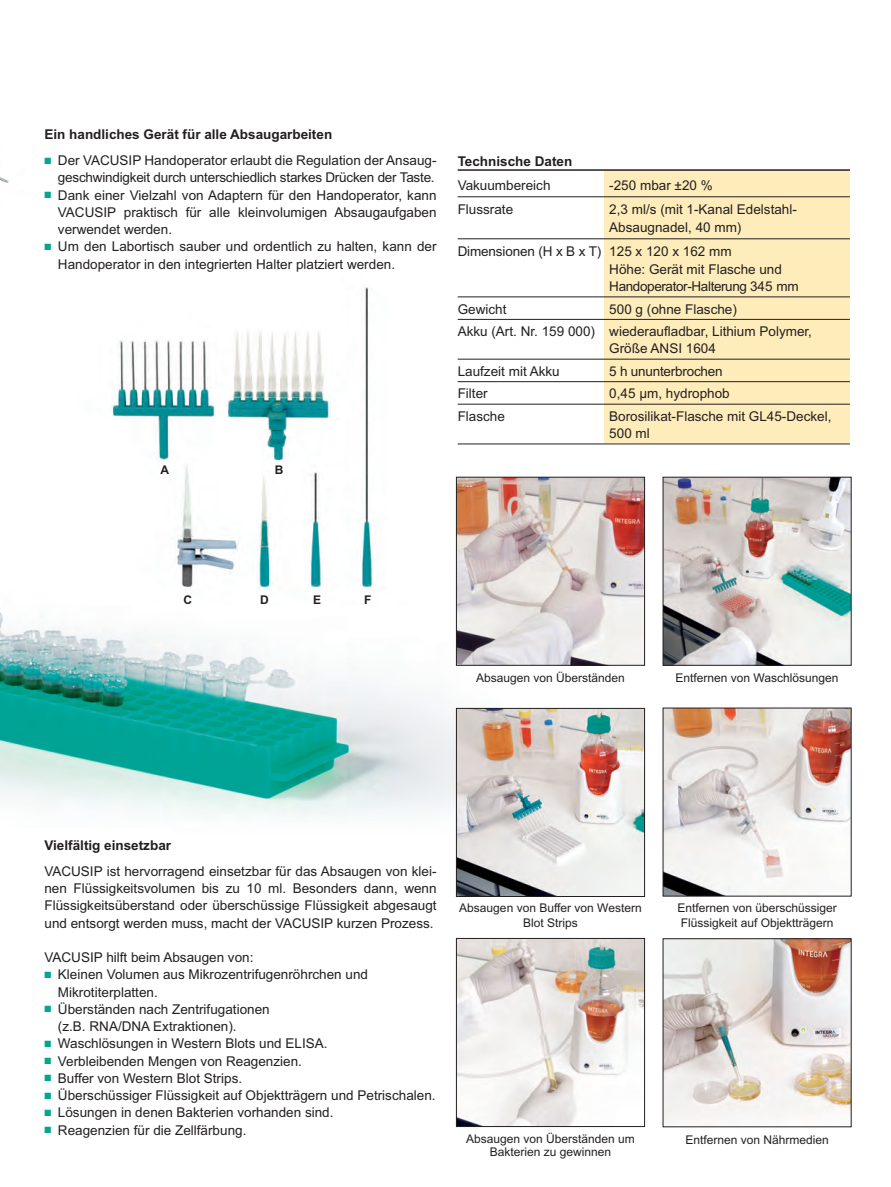
<style>
.page{position:relative;width:891px;height:1187px;background:#fff}
.page>*{position:absolute;margin:0;border:0;box-sizing:border-box;transform-origin:0 0}
.t1{font:13.5px/17.2px "Arial";color:#231f20}
.t2{font:700 13.5px "Arial";color:#231f20}
.t3{font:12px/14.5px "Arial";color:#231f20;text-align:center}
.t4{font:700 12px "Arial";color:#231f20}
.s1{color:#00a78e}
</style>
<div class="page">
<img style="left:0;top:177px;width:662px;height:951px">
<img style="left:664px;top:940px;width:185px;height:185px">
<div style="left:604px;top:170px;width:245px;height:273px;background:#feedbb"></div>
<hr style="left:457px;top:169px;width:392px;height:2px;background:#231f20">
<hr style="left:457px;top:196px;width:392px;height:1px;background:#231f20">
<hr style="left:457px;top:238px;width:392px;height:1px;background:#231f20">
<hr style="left:457px;top:296px;width:392px;height:1px;background:#231f20">
<hr style="left:457px;top:319px;width:392px;height:1px;background:#231f20">
<hr style="left:457px;top:359px;width:392px;height:1px;background:#231f20">
<hr style="left:457px;top:381px;width:392px;height:1px;background:#231f20">
<hr style="left:457px;top:404px;width:392px;height:1px;background:#231f20">
<hr style="left:457px;top:443px;width:392px;height:1px;background:#231f20">
<img style="left:458px;top:940px;width:184px;height:184px">
<div style="left:456px;top:938px;width:188px;height:188px;border:1px solid #231f20"></div>
<img style="left:458px;top:479px;width:184px;height:184px">
<div style="left:456px;top:477px;width:188px;height:188px;border:1px solid #231f20"></div>
<img style="left:458px;top:710px;width:184px;height:184px">
<div style="left:456px;top:708px;width:188px;height:188px;border:1px solid #231f20"></div>
<img style="left:664px;top:479px;width:185px;height:184px">
<div style="left:662px;top:477px;width:189px;height:188px;border:1px solid #231f20"></div>
<img style="left:664px;top:709px;width:185px;height:185px">
<img style="left:77px;top:275px;width:335px;height:329px">
<p class="t2" style="left:44px;top:127px;width:289px">Ein handliches Gerät für alle Absaugarbeiten</p>
<p class="t1" style="left:44px;top:152px;width:393px;text-align:right"><span class="s1">■</span> Der VACUSIP Handoperator erlaubt die Regulation der Ansaug&shy;geschwindigkeit durch unterschiedlich starkes Drücken der Taste.</p>
<p class="t1" style="left:58px;top:186px;width:380px;text-align:justify;text-indent:-13px"><span class="s1">■</span> Dank einer Vielzahl von Adaptern für den Handoperator, kann VACUSIP praktisch für alle kleinvolumigen Absaugaufgaben verwendet werden.</p>
<p class="t1" style="left:58px;top:238px;width:380px;text-indent:-14px"><span class="s1">■</span> Um den Labortisch sauber und ordentlich zu halten, kann der<br>Handoperator in den integrierten Halter platziert werden.</p>
<p class="t4" style="left:160px;top:463px;width:10px">A</p>
<p class="t4" style="left:275px;top:463px;width:10px">B</p>
<p class="t2" style="left:457px;top:154px;width:116px">Technische Daten</p>
<p class="t1" style="left:457px;top:177px;width:94px">Vakuumbereich</p>
<p class="t1" style="left:609px;top:177px;width:105px">-250 mbar ±20 %</p>
<p class="t1" style="left:457px;top:201px;width:57px">Flussrate</p>
<p class="t1" style="left:609px;top:201px;width:189px;line-height:18px">2,3 ml/s (mit 1-Kanal Edelstahl-<br>Absaugnadel, 40 mm)</p>
<p class="t1" style="left:609px;top:243px;width:191px;text-indent:-151px">Dimensionen (H x B x T) 125 x 120 x 162 mm<br>Höhe: Gerät mit Flasche und<br>Handoperator-Halterung 345 mm</p>
<p class="t1" style="left:457px;top:300px;width:50px">Gewicht</p>
<p class="t1" style="left:457px;top:297px;width:356px;line-height:22.5px;text-indent:151px">500 g (ohne Flasche)<br>Akku (Art. Nr. 159 000) wiederaufladbar, Lithium Polymer,</p>
<p class="t1" style="left:609px;top:340px;width:108px">Größe ANSI 1604</p>
<p class="t1" style="left:457px;top:362px;width:104px">Laufzeit mit Akku</p>
<p class="t1" style="left:609px;top:362px;width:115px">5 h ununterbrochen</p>
<p class="t1" style="left:457px;top:385px;width:31px">Filter</p>
<p class="t1" style="left:609px;top:385px;width:122px">0,45 µm, hydrophob</p>
<p class="t1" style="left:457px;top:407px;width:49px">Flasche</p>
<p class="t1" style="left:609px;top:407px;width:224px">Borosilikat-Flasche mit GL45-Deckel,<br>500 ml</p>
<p class="t4" style="left:183px;top:592px;width:10px">C</p>
<p class="t4" style="left:260px;top:592px;width:10px">D</p>
<p class="t4" style="left:313px;top:592px;width:10px">E</p>
<p class="t4" style="left:364px;top:592px;width:9px">F</p>
<p class="t3" style="left:476px;top:671px;width:150px">Absaugen von Überständen</p>
<p class="t3" style="left:675px;top:671px;width:164px">Entfernen von Waschlösungen</p>
<p class="t2" style="left:44px;top:837px;width:128px">Vielfältig einsetzbar</p>
<p class="t1" style="left:44px;top:862px;width:393px;text-align:justify">VACUSIP ist hervorragend einsetzbar für das Absaugen von klei&shy;nen Flüssigkeitsvolumen bis zu 10 ml. Besonders dann, wenn Flüssigkeitsüberstand oder überschüssige Flüssigkeit abgesaugt und entsorgt werden muss, macht der VACUSIP kurzen Prozess.</p>
<p class="t1" style="left:44px;top:948px;width:210px">VACUSIP hilft beim Absaugen von:</p>
<p class="t1" style="left:58px;top:966px;width:311px;text-indent:-14px"><span class="s1">■</span> Kleinen Volumen aus Mikrozentrifugenröhrchen und<br>Mikrotiterplatten.</p>
<p class="t1" style="left:58px;top:1000px;width:213px;text-indent:-14px"><span class="s1">■</span> Überständen nach Zentrifugationen (z.B. RNA/DNA Extraktionen).</p>
<p class="t1" style="left:44px;top:1035px;width:284px"><span class="s1">■</span> Waschlösungen in Western Blots und ELISA.</p>
<p class="t1" style="left:44px;top:1052px;width:259px"><span class="s1">■</span> Verbleibenden Mengen von Reagenzien.</p>
<p class="t1" style="left:44px;top:1069px;width:199px"><span class="s1">■</span> Buffer von Western Blot Strips.</p>
<p class="t1" style="left:44px;top:1086px;width:392px"><span class="s1">■</span> Überschüssiger Flüssigkeit auf Objektträgern und Petrischalen.</p>
<p class="t1" style="left:44px;top:1104px;width:290px"><span class="s1">■</span> Lösungen in denen Bakterien vorhanden sind.</p>
<p class="t1" style="left:44px;top:1121px;width:203px"><span class="s1">■</span> Reagenzien für die Zellfärbung.</p>
<p class="t3" style="left:459px;top:900px;width:184px">Absaugen von Buffer von Western<br>Blot Strips</p>
<p class="t3" style="left:677px;top:900px;width:161px;text-align:left">Entfernen von überschüssiger<br>Flüssigkeit auf Objektträgern</p>
<p class="t3" style="left:466px;top:1131px;width:170px;line-height:13.5px">Absaugen von Überständen um<br>Bakterien zu gewinnen</p>
<p class="t3" style="left:685px;top:1132px;width:145px">Entfernen von Nährmedien</p>
</div>
